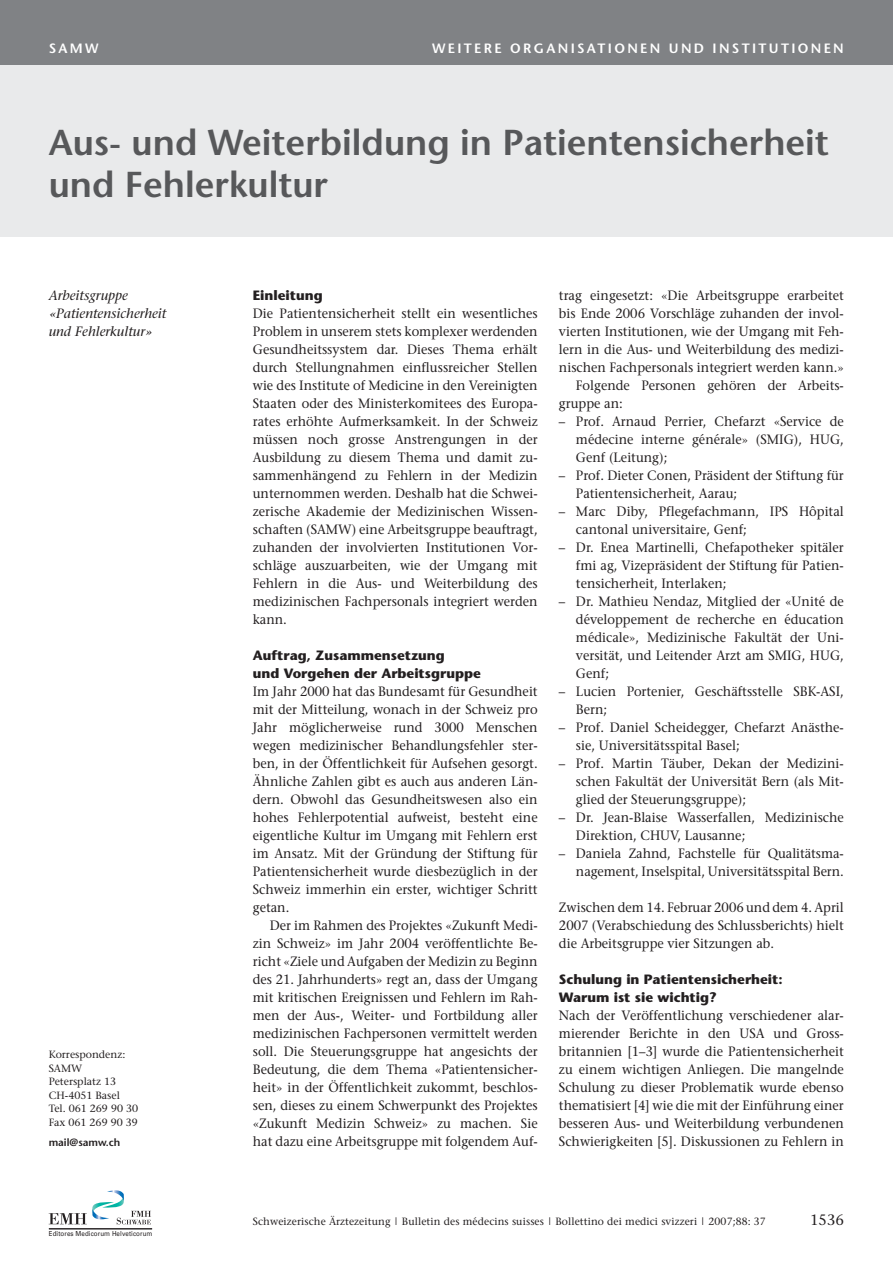
<style>
.page{position:relative;width:893px;height:1263px;background:#fff}
.page>*{position:absolute;margin:0;border:0;box-sizing:border-box;transform-origin:0 0}
.t1{font:600 36px/42px "Stone Sans";color:#57585a}
.t2{font:15px "Stone Serif";color:#231f20}
.t3{font:13.5px/18px "Stone Serif";color:#231f20;text-align:justify;scale:.95 1}
.t4{font:700 13.5px/18px "Stone Sans";color:#231f20}
.t5{font:italic 13.5px/18px "Stone Serif";color:#231f20}
.t6{font:600 13.5px "Stone Sans";letter-spacing:.17em;color:#fff}
.t7{font:10.5px/13.5px "Stone Serif";letter-spacing:.01em;color:#231f20}
.t8{font:600 10.5px "Stone Sans";color:#231f20}
.t9{font:6.9px "Univers";letter-spacing:.015em;color:#231f20;scale:.9 1}
</style>
<div class="page">
<div style="left:0;top:60px;width:893px;height:177px;background:#e9eaeb"></div>
<div style="left:0;top:0;width:893px;height:64px;background:#808285"></div>
<svg style="left:49px;top:1190px;width:102px;height:34px"></svg>
<hr style="left:49px;top:1228px;width:103px;height:1px;background:#231f20">
<p class="t6" style="left:49px;top:42px;width:51px">SAMW</p>
<p class="t6" style="left:432px;top:42px;width:413px">WEITERE ORGANISATIONEN UND INSTITUTIONEN</p>
<h1 class="t1" style="left:49px;top:125px;width:782px">Aus- und Weiterbildung in Patientensicherheit und Fehlerkultur</h1>
<p class="t5" style="left:49px;top:287px;width:119px">Arbeitsgruppe «Patientensicherheit und Fehlerkultur»</p>
<p class="t7" style="left:49px;top:1049px;width:91px">Korrespondenz:<br>SAMW<br>Petersplatz 13<br>CH-4051 Basel<br>Tel. 061 269 90 30<br>Fax 061 269 90 39</p>
<p class="t8" style="left:49px;top:1138px;width:73px">mail@samw.ch</p>
<p class="t9" style="left:49px;top:1229px;width:117px">Editores Medicorum Helveticorum</p>
<p class="t4" style="left:253px;top:287px;width:72px">Einleitung</p>
<p class="t3" style="left:253px;top:305px;width:301px">Die Patientensicherheit stellt ein wesentliches Problem in unserem stets komplexer werdenden Gesundheitssystem dar. Dieses Thema erhält durch Stellungnahmen einflussreicher Stellen wie des Institute of Medicine in den Vereinigten Staaten oder des Ministerkomitees des Europa&shy;rates erhöhte Aufmerksamkeit. In der Schweiz müssen noch grosse Anstrengungen in der Ausbildung zu diesem Thema und damit zu&shy;sammenhängend zu Fehlern in der Medizin unternommen werden. Deshalb hat die Schwei&shy;zerische Akademie der Medizinischen Wissen&shy;schaften (SAMW) eine Arbeitsgruppe beauftragt, zuhanden der involvierten Institutionen Vor&shy;schläge auszuarbeiten, wie der Umgang mit Fehlern in die Aus- und Weiterbildung des medizinischen Fachpersonals integriert werden kann.</p>
<p class="t4" style="left:253px;top:647px;width:229px">Auftrag, Zusammensetzung<br>und Vorgehen der Arbeitsgruppe</p>
<p class="t3" style="left:253px;top:683px;width:301px">Im Jahr 2000 hat das Bundesamt für Gesundheit mit der Mitteilung, wonach in der Schweiz pro Jahr möglicherweise rund 3000 Menschen wegen medizinischer Behandlungsfehler ster&shy;ben, in der Öffentlichkeit für Aufsehen gesorgt.<br>Ähnliche Zahlen gibt es auch aus anderen Län&shy;dern. Obwohl das Gesundheitswesen also ein hohes Fehlerpotential aufweist, besteht eine eigentliche Kultur im Umgang mit Fehlern erst im Ansatz. Mit der Gründung der Stiftung für Patientensicherheit wurde diesbezüglich in der Schweiz immerhin ein erster, wichtiger Schritt getan.</p>
<p class="t3" style="left:253px;top:917px;width:301px;text-indent:17px">Der im Rahmen des Projektes «Zukunft Medi&shy;zin Schweiz» im Jahr 2004 veröffentlichte Be&shy;richt «Ziele und Aufgaben der Medizin zu Beginn des 21. Jahrhunderts» regt an, dass der Umgang mit kritischen Ereignissen und Fehlern im Rah&shy;men der Aus-, Weiter- und Fortbildung aller medizinischen Fachpersonen vermittelt werden soll. Die Steuerungsgruppe hat angesichts der Bedeutung, die dem Thema «Patientensicher&shy;heit» in der Öffentlichkeit zukommt, beschlos&shy;sen, dieses zu einem Schwerpunkt des Projektes «Zukunft Medizin Schweiz» zu machen. Sie hat dazu eine Arbeitsgruppe mit folgendem Auf-</p>
<p class="t3" style="left:559px;top:287px;width:301px">trag eingesetzt: «Die Arbeitsgruppe erarbeitet</p>
<p class="t3" style="left:559px;top:305px;width:301px">bis Ende 2006 Vorschläge zuhanden der invol-</p>
<p class="t3" style="left:559px;top:323px;width:301px">vierten Institutionen, wie der Umgang mit Feh-</p>
<p class="t3" style="left:559px;top:341px;width:301px">lern in die Aus- und Weiterbildung des medizi-</p>
<p class="t3" style="left:559px;top:359px;width:301px">nischen Fachpersonals integriert werden kann.»</p>
<p class="t3" style="left:576px;top:377px;width:283px">Folgende Personen gehören der Arbeits-</p>
<p class="t3" style="left:559px;top:395px;width:69px">gruppe an:</p>
<p class="t3" style="left:576px;top:413px;width:283px;text-indent:-17px">– Prof. Arnaud Perrier, Chefarzt «Service de médecine interne générale» (SMIG), HUG, Genf (Leitung);</p>
<p class="t3" style="left:576px;top:467px;width:283px;text-indent:-17px">– Prof. Dieter Conen, Präsident der Stiftung für<br>Patientensicherheit, Aarau;</p>
<p class="t3" style="left:576px;top:503px;width:283px;text-indent:-17px">– Marc Diby, Pflegefachmann, IPS Hôpital cantonal universitaire, Genf;</p>
<p class="t3" style="left:576px;top:539px;width:283px;text-indent:-17px">– Dr. Enea Martinelli, Chefapotheker spitäler fmi ag, Vizepräsident der Stiftung für Patien&shy;tensicherheit, Interlaken;</p>
<p class="t3" style="left:576px;top:593px;width:283px;text-indent:-17px">– Dr. Mathieu Nendaz, Mitglied der «Unité de développement de recherche en éducation médicale», Medizinische Fakultät der Uni&shy;versität, und Leitender Arzt am SMIG, HUG, Genf;</p>
<p class="t3" style="left:576px;top:683px;width:283px;text-indent:-17px">– Lucien Portenier, Geschäftsstelle SBK-ASI,<br>Bern;</p>
<p class="t3" style="left:576px;top:719px;width:283px;text-indent:-17px">– Prof. Daniel Scheidegger, Chefarzt Anästhe&shy;sie, Universitätsspital Basel;</p>
<p class="t3" style="left:576px;top:755px;width:283px;text-indent:-17px">– Prof. Martin Täuber, Dekan der Medizini&shy;schen Fakultät der Universität Bern (als Mit&shy;glied der Steuerungsgruppe);</p>
<p class="t3" style="left:576px;top:809px;width:283px;text-indent:-17px">– Dr. Jean-Blaise Wasserfallen, Medizinische<br>Direktion, CHUV, Lausanne;</p>
<p class="t3" style="left:559px;top:845px;width:301px;text-align:right">– Daniela Zahnd, Fachstelle für Qualitätsma&shy;nagement, Inselspital, Universitätsspital Bern.</p>
<p class="t3" style="left:559px;top:899px;width:301px">Zwischen dem 14. Februar 2006 und dem 4. April 2007 (Verabschiedung des Schlussberichts) hielt die Arbeitsgruppe vier Sitzungen ab.</p>
<p class="t4" style="left:559px;top:971px;width:225px">Schulung in Patientensicherheit:<br>Warum ist sie wichtig?</p>
<p class="t3" style="left:559px;top:1007px;width:301px">Nach der Veröffentlichung verschiedener alar&shy;mierender Berichte in den USA und Gross&shy;britannien [1–3] wurde die Patientensicherheit zu einem wichtigen Anliegen. Die mangelnde Schulung zu dieser Problematik wurde ebenso thematisiert [4] wie die mit der Einführung einer besseren Aus- und Weiterbildung verbundenen Schwierigkeiten [5]. Diskussionen zu Fehlern in</p>
<p class="t7" style="left:253px;top:1215px;width:515px">Schweizerische Ärztezeitung | Bulletin des médecins suisses | Bollettino dei medici svizzeri | 2007;88: 37</p>
<p class="t2" style="left:810px;top:1213px;width:35px">1536</p>
</div>
